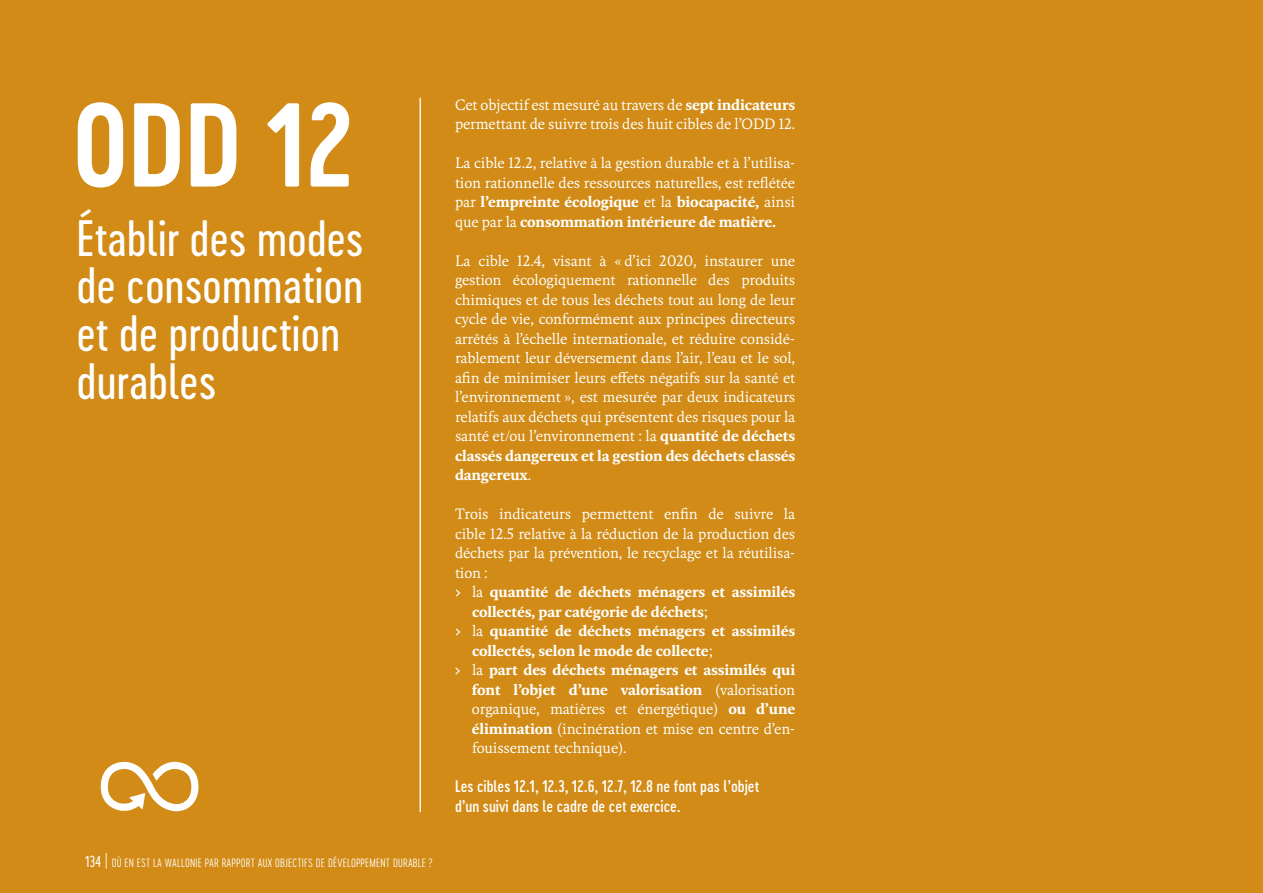
<style>
.page{position:relative;width:1263px;height:893px;background:#d18b16}
.page>*{position:absolute;margin:0;border:0;box-sizing:border-box;transform-origin:0 0}
.t1{font:111px "Cervo Neue Semi Bold Neue";color:#fff}
.t2{font:47.7px/47.7px "Cervo Neue Regular Neue";letter-spacing:-.005em;color:#fff}
.t3{font:15.75px/19.5px "Cervo Neue Medium Neue";color:#fff}
.t4{font:15.3px/19.5px "Kievit Serif";letter-spacing:-.01em;color:#fff;text-align:justify}
.t5{font:700 15.3px "Kievit Serif";letter-spacing:-.01em;color:#fff}
.t6{font:11.25px "Cervo Neue Extra Light Neue";letter-spacing:.02em;color:#fff}
.s1{font-weight:700}
.s2{font-weight:400}
.s3{font-family:"Cervo Neue Light Neue";font-size:15px}
</style>
<div class="page">
<svg style="left:101px;top:761px;width:97px;height:51px"></svg>
<hr style="left:419px;top:98px;width:2px;height:714px;background:#fff0e8">
<h1 class="t1" style="left:72px;top:71px;width:283px">ODD 12</h1>
<p class="t4" style="left:455px;top:94px;width:342px">Cet objectif est mesuré au travers de <span class="s1">sept indicateurs </span>permettant de suivre trois des huit cibles de l’ODD 12.</p>
<p class="t4" style="left:455px;top:153px;width:342px">La cible 12.2, relative à la gestion durable et à l’utilisa&shy;tion rationnelle des ressources naturelles, est reflétée par <span class="s1">l’empreinte écologique</span> et la <span class="s1">biocapacité,</span> ainsi que par la <span class="s1">consommation intérieure de matière.</span></p>
<p class="t4" style="left:455px;top:250px;width:342px">La cible 12.4, visant à « d’ici 2020, instaurer une gestion écologiquement rationnelle des produits chimiques et de tous les déchets tout au long de leur cycle de vie, conformément aux principes directeurs arrêtés à l’échelle internationale, et réduire considé&shy;rablement leur déversement dans l’air, l’eau et le sol, afin de minimiser leurs effets négatifs sur la santé et l’environnement », est mesurée par deux indicateurs relatifs aux déchets qui présentent des risques pour la santé et/ou l’environnement : la <span class="s1">quantité de déchets classés dangereux et la gestion des déchets classés dangereux</span>.</p>
<p class="t4" style="left:455px;top:504px;width:342px">Trois indicateurs permettent enfin de suivre la</p>
<p class="t4" style="left:455px;top:523px;width:342px">cible 12.5 relative à la réduction de la production des</p>
<p class="t4" style="left:455px;top:543px;width:342px">déchets par la prévention, le recyclage et la réutilisa-</p>
<p class="t4" style="left:455px;top:562px;width:34px">tion :</p>
<p class="t5" style="left:455px;top:582px;width:342px">&gt; <span class="s2">la</span> quantité de déchets ménagers et assimilés</p>
<p class="t5" style="left:472px;top:601px;width:237px">collectés, par catégorie de déchets <span class="s2">;</span></p>
<p class="t5" style="left:455px;top:621px;width:342px">&gt; <span class="s2">la</span> quantité de déchets ménagers et assimilés</p>
<p class="t5" style="left:472px;top:640px;width:242px">collectés, selon le mode de collecte <span class="s2">;</span></p>
<p class="t5" style="left:455px;top:660px;width:342px">&gt; <span class="s2">la</span> part des déchets ménagers et assimilés qui</p>
<p class="t5" style="left:472px;top:679px;width:325px">font l’objet d’une valorisation <span class="s2">(valorisation</span></p>
<p class="t4" style="left:472px;top:699px;width:325px">organique, matières et énergétique) <span class="s1">ou d’une</span></p>
<p class="t4" style="left:472px;top:718px;width:325px"><span class="s1">élimination</span> (incinération et mise en centre d’en-</p>
<p class="t4" style="left:472px;top:738px;width:156px">fouissement technique).</p>
<p class="t3" style="left:455px;top:776px;width:306px">Les cibles 12.1, 12.3, 12.6, 12.7, 12.8 ne font pas l’objet d’un suivi dans le cadre de cet exercice.</p>
<h2 class="t2" style="left:77px;top:214px;width:289px">Établir des modes de consommation et de production durables</h2>
<p class="t6" style="left:85px;top:855px;width:349px"><span class="s3">134 |</span> OÙ EN EST LA WALLONIE PAR RAPPORT AUX OBJECTIFS DE DÉVELOPPEMENT DURABLE ?</p>
</div>
